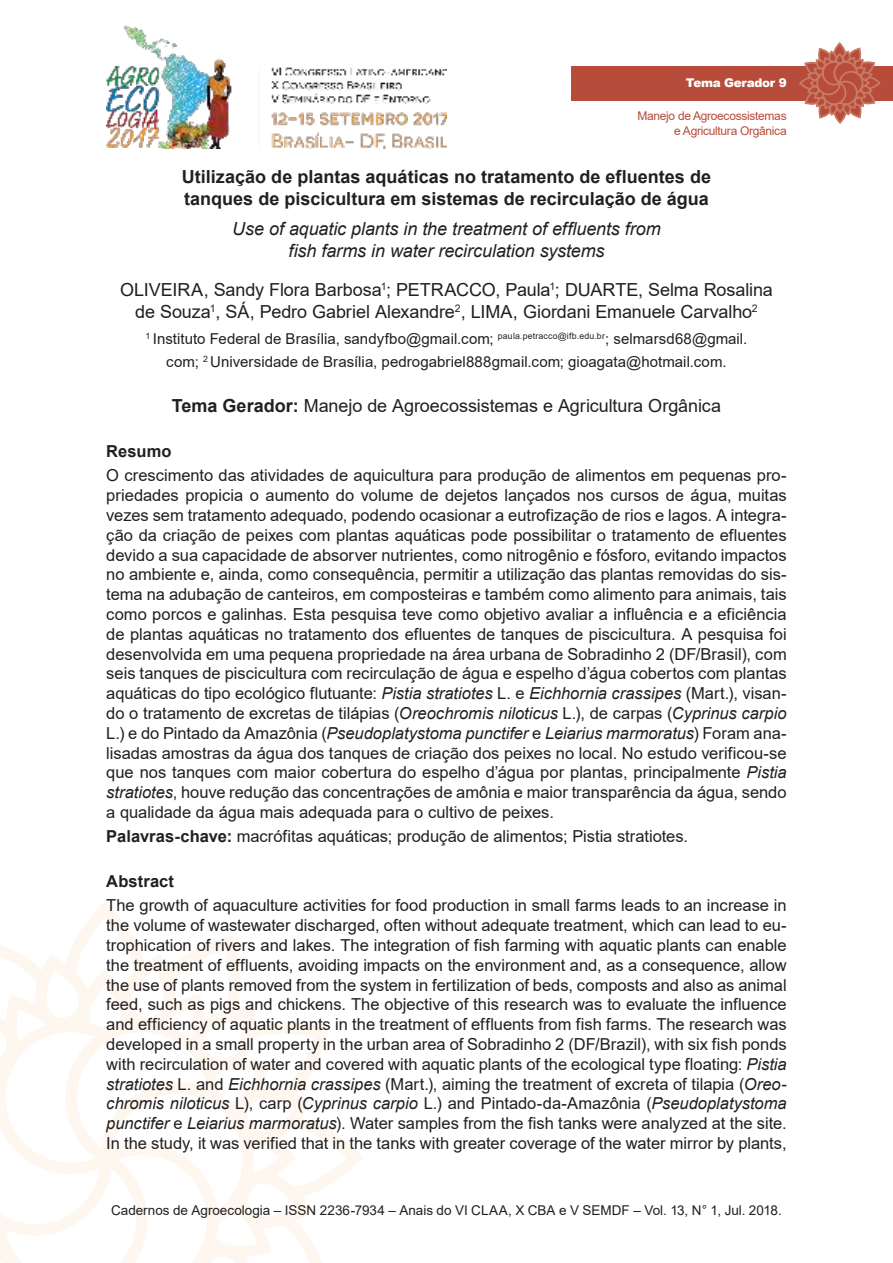
<style>
.page{position:relative;width:893px;height:1263px;background:#fff}
.page>*{position:absolute;margin:0;border:0;box-sizing:border-box;transform-origin:0 0}
.t1{font:18px/21.6px "Arial";letter-spacing:-.005em;color:#221f1f;text-align:center}
.t2{font:700 18px/21.6px "Arial";color:#221f1f}
.t3{font:italic 18px/21.6px "Arial";letter-spacing:-.005em;color:#221f1f;text-align:center}
.t4{font:16.5px/19.8px "Arial";letter-spacing:-.005em;color:#221f1f;text-align:justify}
.t5{font:700 16.5px "Arial";letter-spacing:.005em;color:#221f1f}
.t6{font:15px/22.5px "Arial";letter-spacing:.005em;color:#221f1f;text-align:center}
.t7{font:13.5px "Arial";color:#221f1f}
.t8{font:12px/14.4px "Arial";letter-spacing:-.025em;color:#b84c3b;text-align:right}
.t9{font:900 12px "Arial";letter-spacing:-.025em;color:#fff}
.s1{font-weight:700}
.s2{font-style:italic}
</style>
<div class="page">
<img style="left:106px;top:25px;width:340px;height:124px">
<svg style="left:0;top:910px;width:363px;height:353px"></svg>
<div style="left:571px;top:66px;width:322px;height:34px;background:#b84c3b"></div>
<svg style="left:798px;top:43px;width:83px;height:81px"></svg>
<p class="t9" style="left:686px;top:76px;width:102px">Tema Gerador 9</p>
<p class="t8" style="left:637px;top:110px;width:151px">Manejo de Agroecossistemas e Agricultura Orgânica</p>
<p class="t2" style="left:182px;top:168px;width:531px">Utilização de plantas aquáticas no tratamento de efluentes de tanques de piscicultura em sistemas de recirculação de água</p>
<p class="t3" style="left:232px;top:219px;width:430px">Use of aquatic plants in the treatment of effluents from fish farms in water recirculation systems</p>
<p class="t1" style="left:120px;top:281px;width:654px">OLIVEIRA, Sandy Flora Barbosa<sup>1</sup>; PETRACCO, Paula<sup>1</sup>; DUARTE, Selma Rosalina de Souza<sup>1</sup>, SÁ, Pedro Gabriel Alexandre<sup>2</sup>, LIMA, Giordani Emanuele Carvalho<sup>2</sup></p>
<p class="t6" style="left:146px;top:329px;width:603px"><sup>1</sup> Instituto Federal de Brasília, sandyfbo@gmail.com; <sup>paula.petracco@ifb.edu.br</sup>; selmarsd68@gmail. com; <sup>2</sup> Universidade de Brasília, pedrogabriel888gmail.com; gioagata@hotmail.com.</p>
<p class="t1" style="left:172px;top:396px;width:551px"><span class="s1">Tema Gerador:</span> Manejo de Agroecossistemas e Agricultura Orgânica</p>
<p class="t5" style="left:106px;top:445px;width:67px">Resumo</p>
<p class="t4" style="left:106px;top:467px;width:682px">O crescimento das atividades de aquicultura para produção de alimentos em pequenas pro&shy;priedades propicia o aumento do volume de dejetos lançados nos cursos de água, muitas vezes sem tratamento adequado, podendo ocasionar a eutrofização de rios e lagos. A integra&shy;ção da criação de peixes com plantas aquáticas pode possibilitar o tratamento de efluentes devido a sua capacidade de absorver nutrientes, como nitrogênio e fósforo, evitando impactos no ambiente e, ainda, como consequência, permitir a utilização das plantas removidas do sis&shy;tema na adubação de canteiros, em composteiras e também como alimento para animais, tais como porcos e galinhas. Esta pesquisa teve como objetivo avaliar a influência e a eficiência de plantas aquáticas no tratamento dos efluentes de tanques de piscicultura. A pesquisa foi desenvolvida em uma pequena propriedade na área urbana de Sobradinho 2 (DF/Brasil), com seis tanques de piscicultura com recirculação de água e espelho d’água cobertos com plantas aquáticas do tipo ecológico flutuante: <span class="s2">Pistia stratiotes</span> L. e <span class="s2">Eichhornia crassipes</span> (Mart.), visan&shy;do o tratamento de excretas de tilápias (<span class="s2">Oreochromis niloticus</span> L.), de carpas (<span class="s2">Cyprinus carpio </span>L.) e do Pintado da Amazônia (<span class="s2">Pseudoplatystoma punctifer</span> e <span class="s2">Leiarius marmoratus</span>) Foram ana&shy;lisadas amostras da água dos tanques de criação dos peixes no local. No estudo verificou-se que nos tanques com maior cobertura do espelho d’água por plantas, principalmente <span class="s2">Pistia stratiotes</span>, houve redução das concentrações de amônia e maior transparência da água, sendo a qualidade da água mais adequada para o cultivo de peixes.</p>
<p class="t4" style="left:106px;top:828px;width:583px"><span class="s1">Palavras-chave:</span> macrófitas aquáticas; produção de alimentos; Pistia stratiotes.</p>
<p class="t5" style="left:106px;top:875px;width:69px">Abstract</p>
<p class="t4" style="left:106px;top:897px;width:682px">The growth of aquaculture activities for food production in small farms leads to an increase in the volume of wastewater discharged, often without adequate treatment, which can lead to eu&shy;trophication of rivers and lakes. The integration of fish farming with aquatic plants can enable the treatment of effluents, avoiding impacts on the environment and, as a consequence, allow the use of plants removed from the system in fertilization of beds, composts and also as animal feed, such as pigs and chickens. The objective of this research was to evaluate the influence and efficiency of aquatic plants in the treatment of effluents from fish farms. The research was developed in a small property in the urban area of Sobradinho 2 (DF/Brazil), with six fish ponds with recirculation of water and covered with aquatic plants of the ecological type floating: <span class="s2">Pistia stratiotes</span> L. and <span class="s2">Eichhornia crassipes</span> (Mart.), aiming the treatment of excreta of tilapia (<span class="s2">Oreo&shy;chromis niloticus</span> L), carp (<span class="s2">Cyprinus carpio</span> L.) and Pintado-da-Amazônia (<span class="s2">Pseudoplatystoma punctifer</span> e <span class="s2">Leiarius marmoratus</span>). Water samples from the fish tanks were analyzed at the site.<br>In the study, it was verified that in the tanks with greater coverage of the water mirror by plants,</p>
<p class="t7" style="left:111px;top:1205px;width:672px">Cadernos de Agroecologia – ISSN 2236-7934 – Anais do VI CLAA, X CBA e V SEMDF – Vol. 13, N° 1, Jul. 2018.</p>
</div>
